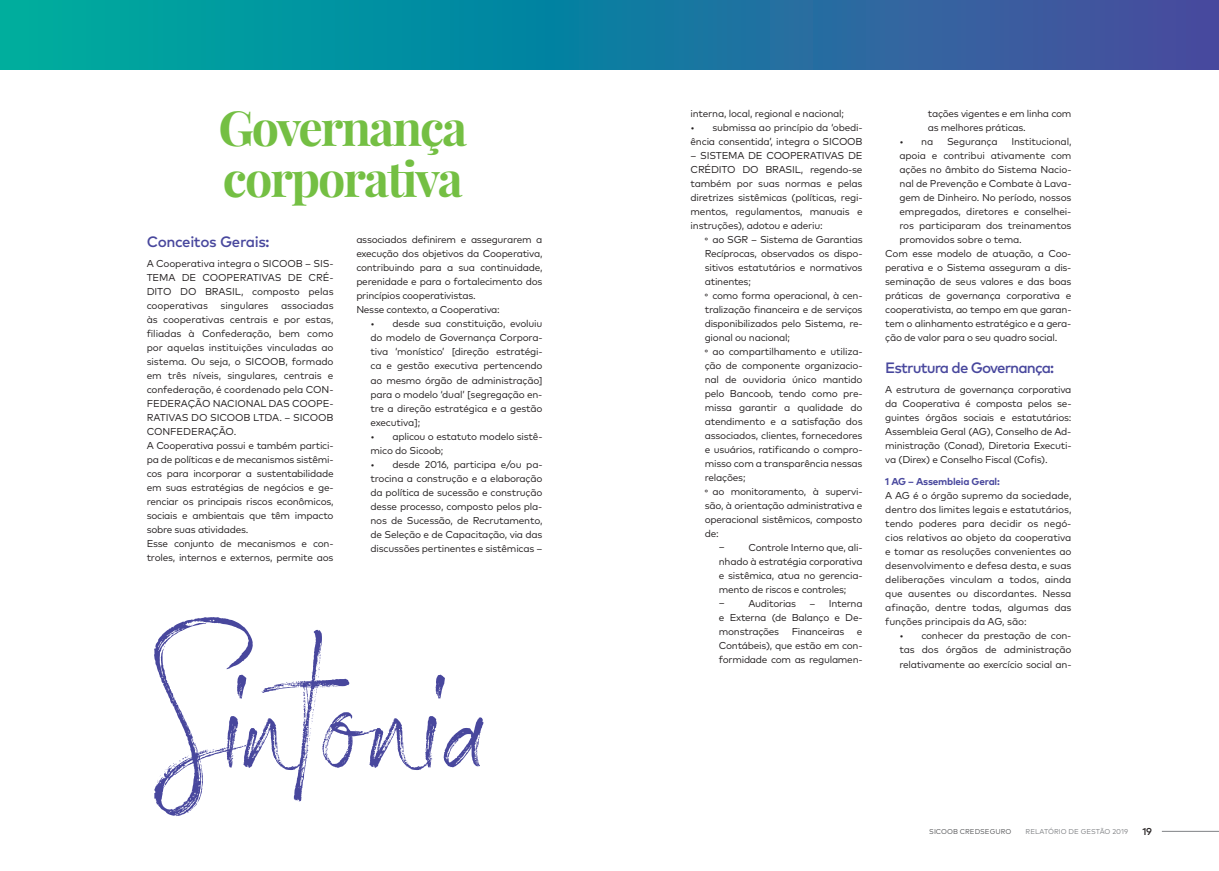
<style>
.page{position:relative;width:1219px;height:871px;background:#fff}
.page>*{position:absolute;margin:0;border:0;box-sizing:border-box;transform-origin:0 0}
.t1{font:200px "Rustic Gold";letter-spacing:.02em;color:#48479d}
.t2{font:700 48.4px/51px "Playfair Display";letter-spacing:-.04em;color:#74bf43}
.t3{font:500 15px "Mark Pro";letter-spacing:-.06em;color:#48479d}
.t4{font:500 15px "Mark Pro";letter-spacing:-.025em;color:#48479d}
.t5{font:10px/14px "Mark Pro";letter-spacing:-.025em;color:#231f20;text-align:justify}
.t6{font:700 10px "Mark Pro";letter-spacing:-.02em;color:#48479d}
.t7{font:500 10px "Mark Pro";color:#231f20}
.t8{font:7px "Mark Pro";color:#808285}
.t9{font:7px "Mark Pro";color:#57585a}
</style>
<div class="page">
<svg style="left:0;top:0;width:1219px;height:69px"></svg>
<hr style="left:1162px;top:830px;width:57px;height:1px;background:#808285">
<h2 class="t2" style="left:218px;top:102px;width:250px">Governança corporativa</h2>
<p class="t5" style="left:356px;top:232px;width:188px;text-align:left">associados definirem e assegurarem a execução dos objetivos da Cooperativa, contribuindo para a sua continuidade, perenidade e para o fortalecimento dos princípios cooperativistas.<br>Nesse contexto, a Cooperativa:</p>
<p class="t5" style="left:370px;top:316px;width:174px">• desde sua constituição, evoluiu do modelo de Governança Corpora&shy;tiva ‘monístico’ [direção estratégi&shy;ca e gestão executiva pertencendo ao mesmo órgão de administração] para o modelo ‘dual’ [segregação en&shy;tre a direção estratégica e a gestão executiva];</p>
<p class="t5" style="left:370px;top:428px;width:174px">• aplicou o estatuto modelo sistê&shy;mico do Sicoob;</p>
<p class="t5" style="left:370px;top:456px;width:174px">• desde 2016, participa e/ou pa&shy;trocina a construção e a elaboração da política de sucessão e construção desse processo, composto pelos pla&shy;nos de Sucessão, de Recrutamento, de Seleção e de Capacitação, via das discussões pertinentes e sistêmicas –</p>
<h3 class="t4" style="left:147px;top:231px;width:124px">Conceitos Gerais:</h3>
<p class="t5" style="left:147px;top:255px;width:188px">A Cooperativa integra o SICOOB – SIS-TEMA DE COOPERATIVAS DE CRÉ-DITO DO BRASIL, composto pelas cooperativas</p>
<p class="t5" style="left:147px;top:297px;width:188px;text-align:left;text-indent:134px">associadas às cooperativas centrais e por estas, filiadas à Confederação, bem como por aquelas instituições vinculadas ao sistema. Ou seja, o SICOOB, formado em três níveis, singulares, centrais e confederação, é coordenado pela CON-FEDERAÇÃO NACIONAL DAS COOPE-RATIVAS DO SICOOB LTDA. – SICOOB CONFEDERAÇÃO.<br>A Cooperativa possui e também partici&shy;pa de políticas e de mecanismos sistêmi&shy;cos para incorporar a sustentabilidade em suas estratégias de negócios e ge&shy;renciar os principais riscos econômicos, sociais e ambientais que têm impacto sobre suas atividades.<br>Esse conjunto de mecanismos e con&shy;troles, internos e externos, permite aos</p>
<p class="t5" style="left:221px;top:297px;width:49px">singulares</p>
<h1 class="t1" style="left:176px;top:577px;width:317px">Sintonia</h1>
<p class="t5" style="left:691px;top:105px;width:155px">interna, local, regional e nacional;</p>
<p class="t5" style="left:691px;top:119px;width:174px">• submissa ao princípio da ‘obedi&shy;ência consentida’, integra o SICOOB</p>
<p class="t5" style="left:691px;top:147px;width:174px">– SISTEMA DE COOPERATIVAS DE CRÉDITO DO BRASIL, regendo-se também por suas normas e pelas diretrizes sistêmicas (políticas, regi&shy;mentos, regulamentos, manuais e instruções), adotou e aderiu:</p>
<p class="t5" style="left:705px;top:231px;width:159px">° ao SGR – Sistema de Garantias</p>
<p class="t5" style="left:705px;top:245px;width:159px">Recíprocas, observados os dispo-</p>
<p class="t5" style="left:705px;top:259px;width:159px">sitivos estatutários e normativos</p>
<p class="t5" style="left:705px;top:273px;width:48px">atinentes;</p>
<p class="t5" style="left:705px;top:287px;width:159px">° como forma operacional, à cen-</p>
<p class="t5" style="left:705px;top:301px;width:159px">tralização financeira e de serviços</p>
<p class="t5" style="left:705px;top:315px;width:159px">disponibilizados pelo Sistema, re-</p>
<p class="t5" style="left:705px;top:329px;width:87px">gional ou nacional;</p>
<p class="t5" style="left:705px;top:343px;width:159px">° ao compartilhamento e utiliza-</p>
<p class="t5" style="left:705px;top:357px;width:159px">ção de componente organizacio-</p>
<p class="t5" style="left:705px;top:371px;width:159px">nal de ouvidoria único mantido</p>
<p class="t5" style="left:705px;top:385px;width:159px">pelo Bancoob, tendo como pre-</p>
<p class="t5" style="left:705px;top:399px;width:159px">missa garantir a qualidade do</p>
<p class="t5" style="left:705px;top:413px;width:159px">atendimento e a satisfação dos</p>
<p class="t5" style="left:705px;top:427px;width:159px">associados, clientes, fornecedores</p>
<p class="t5" style="left:705px;top:441px;width:159px">e usuários, ratificando o compro-</p>
<p class="t5" style="left:705px;top:455px;width:159px">misso com a transparência nessas</p>
<p class="t5" style="left:705px;top:469px;width:42px">relações;</p>
<p class="t5" style="left:705px;top:483px;width:159px">° ao monitoramento, à supervi-</p>
<p class="t5" style="left:705px;top:497px;width:159px">são, à orientação administrativa e</p>
<p class="t5" style="left:705px;top:511px;width:159px">operacional sistêmicos, composto</p>
<p class="t5" style="left:705px;top:525px;width:15px">de:</p>
<p class="t5" style="left:719px;top:539px;width:7px">‒</p>
<p class="t5" style="left:719px;top:539px;width:145px;text-align:left;text-indent:29px">Controle Interno que, ali&shy;nhado à estratégia corporativa e sistêmica, atua no gerencia&shy;mento de riscos e controles;<br>‒</p>
<p class="t5" style="left:748px;top:595px;width:49px">Auditorias</p>
<p class="t5" style="left:719px;top:595px;width:145px;text-indent:91px">– Interna e Externa (de Balanço e De&shy;monstrações Financeiras e Contábeis), que estão em con&shy;formidade com as regulamen-</p>
<p class="t5" style="left:928px;top:105px;width:145px">tações vigentes e em linha com as melhores práticas.</p>
<p class="t5" style="left:899px;top:133px;width:35px">• na</p>
<p class="t5" style="left:947px;top:133px;width:52px">Segurança</p>
<p class="t5" style="left:1011px;top:133px;width:62px">Institucional,</p>
<p class="t5" style="left:899px;top:147px;width:174px">apoia e contribui ativamente com</p>
<p class="t5" style="left:899px;top:161px;width:174px">ações no âmbito do Sistema Nacio-</p>
<p class="t5" style="left:899px;top:175px;width:174px">nal de Prevenção e Combate à Lava-</p>
<p class="t5" style="left:899px;top:189px;width:173px">gem de Dinheiro. No período, nossos</p>
<p class="t5" style="left:899px;top:203px;width:173px">empregados, diretores e conselhei-</p>
<p class="t5" style="left:899px;top:217px;width:174px">ros participaram dos treinamentos</p>
<p class="t5" style="left:899px;top:231px;width:124px">promovidos sobre o tema.</p>
<p class="t5" style="left:885px;top:245px;width:188px">Com esse modelo de atuação, a Coo-</p>
<p class="t5" style="left:885px;top:259px;width:188px">perativa e o Sistema asseguram a dis-</p>
<p class="t5" style="left:885px;top:273px;width:188px">seminação de seus valores e das boas</p>
<p class="t5" style="left:885px;top:287px;width:188px">práticas de governança corporativa e</p>
<p class="t5" style="left:885px;top:301px;width:188px">cooperativista, ao tempo em que garan-</p>
<p class="t5" style="left:885px;top:315px;width:188px">tem o alinhamento estratégico e a gera-</p>
<p class="t5" style="left:885px;top:329px;width:173px">ção de valor para o seu quadro social.</p>
<h3 class="t3" style="left:885px;top:356px;width:170px">Estrutura de Governança:</h3>
<p class="t5" style="left:885px;top:381px;width:188px">A estrutura de governança corporativa da Cooperativa é composta pelos se&shy;guintes órgãos sociais e estatutários:<br>Assembleia Geral (AG), Conselho de Ad&shy;ministração (Conad), Diretoria Executi&shy;va (Direx) e Conselho Fiscal (Cofis).</p>
<p class="t6" style="left:885px;top:474px;width:116px">1 AG – Assembleia Geral:</p>
<p class="t5" style="left:885px;top:488px;width:188px">A AG é o órgão supremo da sociedade, dentro dos limites legais e estatutários, tendo poderes para decidir os negó&shy;cios relativos ao objeto da cooperativa e tomar as resoluções convenientes ao desenvolvimento e defesa desta, e suas deliberações vinculam a todos, ainda que ausentes ou discordantes. Nessa afinação, dentre todas, algumas das funções principais da AG, são:</p>
<p class="t5" style="left:899px;top:628px;width:174px">• conhecer da prestação de con&shy;tas dos órgãos de administração relativamente ao exercício social an-</p>
<p class="t9" style="left:929px;top:826px;width:84px">SICOOB CREDSEGURO</p>
<p class="t8" style="left:1026px;top:826px;width:104px">RELATÓRIO DE GESTÃO 2019</p>
<p class="t7" style="left:1142px;top:823px;width:11px">19</p>
</div>
